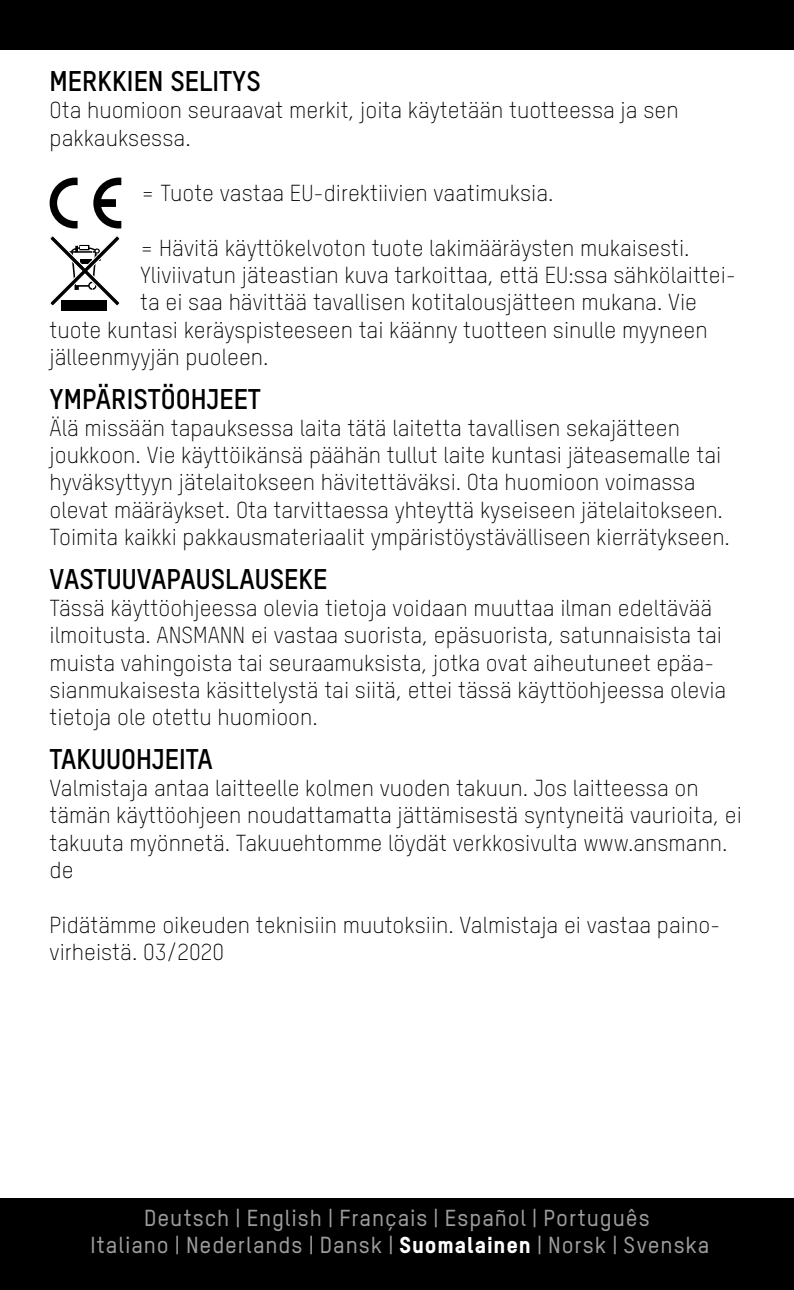
<style>
.page{position:relative;width:794px;height:1290px;background:#fff}
.page>*{position:absolute;margin:0;border:0;box-sizing:border-box;transform-origin:0 0}
.t1{font:700 28px "TSTARPRO";color:#000}
.t2{font:300 22.75px/27.3px "TSTARPRO";color:#000}
.t3{font:500 22.75px/27.3px "TSTARPRO";letter-spacing:.04em;color:#9d9d9c;text-align:center}
.s1{font-weight:800;color:#fff}
</style>
<div class="page">
<div style="left:0;top:0;width:794px;height:50px;background:#000"></div>
<div style="left:0;top:1198px;width:794px;height:92px;background:#000"></div>
<svg style="left:50px;top:178px;width:28px;height:50px"></svg>
<svg style="left:93px;top:178px;width:28px;height:50px"></svg>
<div style="left:61px;top:300px;width:46px;height:10px;background:#000"></div>
<svg style="left:49px;top:235px;width:71px;height:71px"></svg>
<p class="t1" style="left:50px;top:62px;width:213px">MERKKIEN SELITYS</p>
<p class="t2" style="left:50px;top:96px;width:630px">Ota huomioon seuraavat merkit, joita käytetään tuotteessa ja sen pakkauksessa.</p>
<p class="t2" style="left:141px;top:179px;width:414px">= Tuote vastaa EU-direktiivien vaatimuksia.</p>
<p class="t2" style="left:140px;top:233px;width:551px">= Hävitä käyttökelvoton tuote lakimääräysten mukaisesti.</p>
<p class="t2" style="left:140px;top:261px;width:597px">Yliviivatun jäteastian kuva tarkoittaa, että EU:ssa sähkölaittei-</p>
<p class="t2" style="left:140px;top:288px;width:558px">ta ei saa hävittää tavallisen kotitalousjätteen mukana. Vie</p>
<p class="t2" style="left:50px;top:315px;width:659px">tuote kuntasi keräyspisteeseen tai käänny tuotteen sinulle myyneen</p>
<p class="t2" style="left:50px;top:343px;width:220px">jälleenmyyjän puoleen.</p>
<p class="t1" style="left:50px;top:379px;width:213px">YMPÄRISTÖOHJEET</p>
<p class="t2" style="left:50px;top:413px;width:682px">Älä missään tapauksessa laita tätä laitetta tavallisen sekajätteen joukkoon. Vie käyttöikänsä päähän tullut laite kuntasi jäteasemalle tai hyväksyttyyn jätelaitokseen hävitettäväksi. Ota huomioon voimassa olevat määräykset. Ota tarvittaessa yhteyttä kyseiseen jätelaitokseen.<br>Toimita kaikki pakkausmateriaalit ympäristöystävälliseen kierrätykseen.</p>
<p class="t1" style="left:50px;top:559px;width:279px">VASTUUVAPAUSLAUSEKE</p>
<p class="t2" style="left:50px;top:593px;width:678px">Tässä käyttöohjeessa olevia tietoja voidaan muuttaa ilman edeltävää ilmoitusta. ANSMANN ei vastaa suorista, epäsuorista, satunnaisista tai muista vahingoista tai seuraamuksista, jotka ovat aiheutuneet epäa&shy;sianmukaisesta käsittelystä tai siitä, ettei tässä käyttöohjeessa olevia tietoja ole otettu huomioon.</p>
<p class="t1" style="left:50px;top:739px;width:165px">TAKUUOHJEITA</p>
<p class="t2" style="left:50px;top:773px;width:694px">Valmistaja antaa laitteelle kolmen vuoden takuun. Jos laitteessa on tämän käyttöohjeen noudattamatta jättämisestä syntyneitä vaurioita, ei takuuta myönnetä. Takuuehtomme löydät verkkosivulta www.ansmann. de</p>
<p class="t2" style="left:50px;top:910px;width:672px">Pidätämme oikeuden teknisiin muutoksiin. Valmistaja ei vastaa paino&shy;virheistä. 03/2020</p>
<p class="t3" style="left:90px;top:1203px;width:620px">Deutsch | English | Français | Español | Português<br>Italiano | Nederlands | Dansk | <span class="s1">Suomalainen</span> | Norsk | Svenska</p>
</div>
